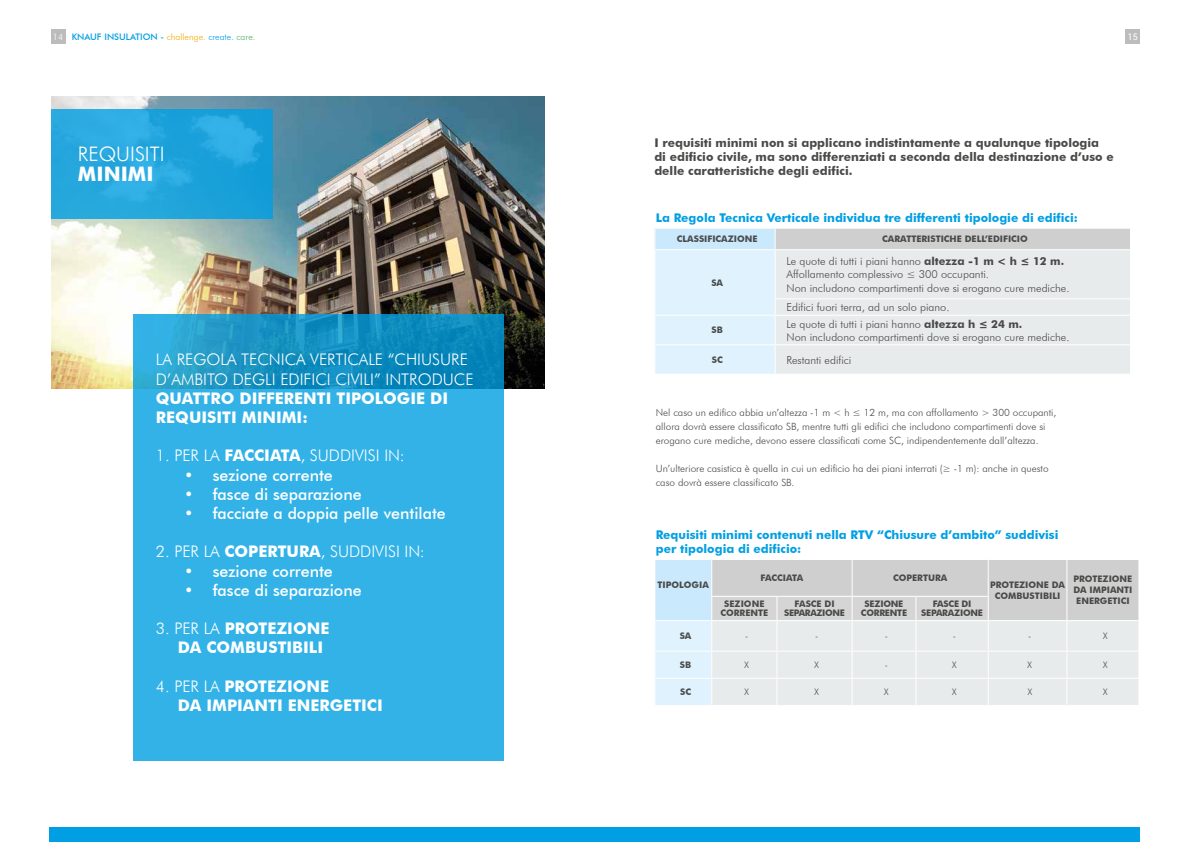
<style>
.page{position:relative;width:1191px;height:842px;background:#fff}
.page>*{position:absolute;margin:0;border:0;box-sizing:border-box;transform-origin:0 0}
.t1{font:300 20px "Futura BT";color:#fff}
.t2{font:700 20px "Futura BT";color:#fff}
.t3{font:300 16px/19.2px "Futura BT";color:#fff}
.t4{font:700 16px/19.2px "Futura BT";color:#fff}
.t5{font:500 16px "Futura BT";color:#fff}
.t6{font:700 12px/14px "Futura BT";color:#4a4a49}
.t7{font:700 12px/14px "Futura BT";color:#009fe3}
.t8{font:300 11px/13.2px "Futura BT";color:#4a4a49}
.t9{font:300 10px/14px "Futura BT";color:#4a4a49}
.t10{font:700 9px/11px "Futura BT";color:#4a4a49;text-align:center}
.t11{font:500 9px "Futura BT";color:#009fe3}
.t12{font:700 9px/9px "Futura BT";letter-spacing:-.025em;color:#4a4a49;text-align:center}
.t13{font:700 9px/9px "Futura BT";letter-spacing:-.04em;color:#4a4a49;text-align:center}
.t14{font:300 9px "Futura BT";color:#4a4a49}
.t15{font:9px "Roboto";color:#fff}
.s1{font-weight:300;color:#fff}
.s2{font-weight:300;color:#f6aa00}
.s3{font-weight:300}
.s4{font-weight:300;color:#52ae69}
.s5{font-weight:700}
</style>
<div class="page">
<div style="left:51px;top:30px;width:14px;height:14px;background:#bcbcbc"></div>
<div style="left:1126px;top:30px;width:14px;height:14px;background:#bcbcbc"></div>
<div style="left:50px;top:827px;width:1090px;height:15px;background:#009fe3"></div>
<img style="left:51px;top:96px;width:493px;height:293px">
<svg style="left:51px;top:109px;width:221px;height:109px;background:#23a6dd"></svg>
<svg style="left:133px;top:315px;width:370px;height:446px;background:#2eace1"></svg>
<div style="left:775px;top:228px;width:355px;height:22px;background:#cfcfcf"></div>
<div style="left:776px;top:250px;width:354px;height:124px;background:#e8ebec"></div>
<hr style="left:775px;top:228px;width:356px;height:1px;background:#fff">
<hr style="left:775px;top:249px;width:356px;height:1px;background:#fff">
<hr style="left:774px;top:298px;width:357px;height:1px;background:#fff">
<hr style="left:775px;top:315px;width:356px;height:1px;background:#fff">
<hr style="left:775px;top:344px;width:356px;height:1px;background:#fff">
<svg style="left:654px;top:229px;width:121px;height:145px;background:#ddf1fc"></svg>
<svg style="left:655px;top:559px;width:484px;height:146px;background:#dee2e4"></svg>
<p class="t11" style="left:53px;top:32px;width:204px"><span class="s1">14</span> KNAUF INSULATION - <span class="s2">challenge.</span> <span class="s3">create.</span> <span class="s4">care.</span></p>
<p class="t15" style="left:1127px;top:31px;width:12px">15</p>
<h1 class="t1" style="left:78px;top:142px;width:88px">REQUISITI</h1>
<h1 class="t2" style="left:78px;top:162px;width:77px">MINIMI</h1>
<h2 class="t3" style="left:156px;top:350px;width:319px">LA REGOLA TECNICA VERTICALE “CHIUSURE<br>D’AMBITO DEGLI EDIFICI CIVILI” INTRODUCE</h2>
<h2 class="t4" style="left:156px;top:388px;width:294px">QUATTRO DIFFERENTI TIPOLOGIE DI<br>REQUISITI MINIMI:</h2>
<h2 class="t3" style="left:156px;top:446px;width:250px">1. PER LA <span class="s5">FACCIATA</span>, SUDDIVISI IN:</h2>
<h2 class="t5" style="left:184px;top:465px;width:150px">• sezione corrente</h2>
<h2 class="t5" style="left:184px;top:484px;width:179px">• fasce di separazione</h2>
<h2 class="t5" style="left:184px;top:504px;width:263px">• facciate a doppia pelle ventilate</h2>
<h2 class="t3" style="left:156px;top:542px;width:270px">2. PER LA <span class="s5">COPERTURA</span>, SUDDIVISI IN:</h2>
<h2 class="t5" style="left:184px;top:561px;width:150px">• sezione corrente</h2>
<h2 class="t5" style="left:184px;top:580px;width:179px">• fasce di separazione</h2>
<h2 class="t4" style="left:178px;top:619px;width:153px;text-indent:-22px"><span class="s3">3. PER LA</span> PROTEZIONE<br>DA COMBUSTIBILI</h2>
<h2 class="t4" style="left:178px;top:676px;width:206px;text-indent:-22px"><span class="s3">4. PER LA</span> PROTEZIONE<br>DA IMPIANTI ENERGETICI</h2>
<p class="t6" style="left:654px;top:135px;width:461px">I requisiti minimi non si applicano indistintamente a qualunque tipologia di edificio civile, ma sono differenziati a seconda della destinazione d’uso e delle caratteristiche degli edifici.</p>
<p class="t7" style="left:656px;top:210px;width:424px">La Regola Tecnica Verticale individua tre differenti tipologie di edifici:</p>
<p class="t10" style="left:677px;top:234px;width:82px">CLASSIFICAZIONE</p>
<p class="t10" style="left:882px;top:234px;width:147px">CARATTERISTICHE DELL’EDIFICIO</p>
<p class="t10" style="left:711px;top:277px;width:13px">SA</p>
<p class="t8" style="left:786px;top:255px;width:284px">Le quote di tutti i piani hanno <span class="s5">altezza -1 m &lt; h ≤ 12 m.<br></span>Affollamento complessivo ≤ 300 occupanti.<br>Non includono compartimenti dove si erogano cure mediche.</p>
<p class="t8" style="left:786px;top:301px;width:164px">Edifici fuori terra, ad un solo piano.</p>
<p class="t10" style="left:711px;top:325px;width:13px">SB</p>
<p class="t8" style="left:786px;top:317px;width:284px">Le quote di tutti i piani hanno <span class="s5">altezza h ≤ 24 m.<br></span>Non includono compartimenti dove si erogano cure mediche.</p>
<p class="t10" style="left:712px;top:354px;width:12px">SC</p>
<p class="t8" style="left:786px;top:353px;width:66px">Restanti edifici</p>
<p class="t9" style="left:656px;top:406px;width:402px">Nel caso un edifico abbia un’altezza -1 m &lt; h ≤ 12 m, ma con affollamento &gt; 300 occupanti, allora dovrà essere classificato SB, mentre tutti gli edifici che includono compartimenti dove si erogano cure mediche, devono essere classificati come SC, indipendentemente dall’altezza.</p>
<p class="t9" style="left:656px;top:462px;width:394px">Un’ulteriore casistica è quella in cui un edificio ha dei piani interrati (≥ -1 m): anche in questo caso dovrà essere classificato SB.</p>
<p class="t7" style="left:656px;top:527px;width:404px">Requisiti minimi contenuti nella RTV “Chiusure d’ambito” suddivisi per tipologia di edificio:</p>
<p class="t10" style="left:657px;top:579px;width:53px">TIPOLOGIA</p>
<p class="t10" style="left:760px;top:572px;width:44px">FACCIATA</p>
<p class="t10" style="left:893px;top:572px;width:56px">COPERTURA</p>
<p class="t10" style="left:720px;top:600px;width:49px;line-height:9px">SEZIONE<br>CORRENTE</p>
<p class="t13" style="left:784px;top:600px;width:62px">FASCE DI<br>SEPARAZIONE</p>
<p class="t12" style="left:861px;top:600px;width:48px">SEZIONE<br>CORRENTE</p>
<p class="t12" style="left:921px;top:600px;width:63px">FASCE DI<br>SEPARAZIONE</p>
<p class="t10" style="left:990px;top:579px;width:76px">PROTEZIONE DA<br>COMBUSTIBILI</p>
<p class="t10" style="left:1073px;top:574px;width:60px">PROTEZIONE<br>DA IMPIANTI<br>ENERGETICI</p>
<p class="t10" style="left:679px;top:630px;width:13px">SA</p>
<p class="t14" style="left:745px;top:631px;width:5px">-</p>
<p class="t14" style="left:815px;top:631px;width:5px">-</p>
<p class="t14" style="left:884px;top:631px;width:5px">-</p>
<p class="t14" style="left:952px;top:631px;width:5px">-</p>
<p class="t14" style="left:1028px;top:631px;width:5px">-</p>
<p class="t14" style="left:1103px;top:631px;width:6px">X</p>
<p class="t10" style="left:680px;top:659px;width:13px">SB</p>
<p class="t14" style="left:744px;top:659px;width:6px">X</p>
<p class="t14" style="left:814px;top:659px;width:6px">X</p>
<p class="t14" style="left:884px;top:659px;width:5px">-</p>
<p class="t14" style="left:952px;top:659px;width:6px">X</p>
<p class="t14" style="left:1027px;top:659px;width:6px">X</p>
<p class="t14" style="left:1103px;top:659px;width:6px">X</p>
<p class="t10" style="left:680px;top:686px;width:12px">SC</p>
<p class="t14" style="left:744px;top:687px;width:6px">X</p>
<p class="t14" style="left:814px;top:687px;width:6px">X</p>
<p class="t14" style="left:884px;top:687px;width:6px">X</p>
<p class="t14" style="left:952px;top:687px;width:6px">X</p>
<p class="t14" style="left:1027px;top:687px;width:6px">X</p>
<p class="t14" style="left:1103px;top:687px;width:6px">X</p>
</div>
